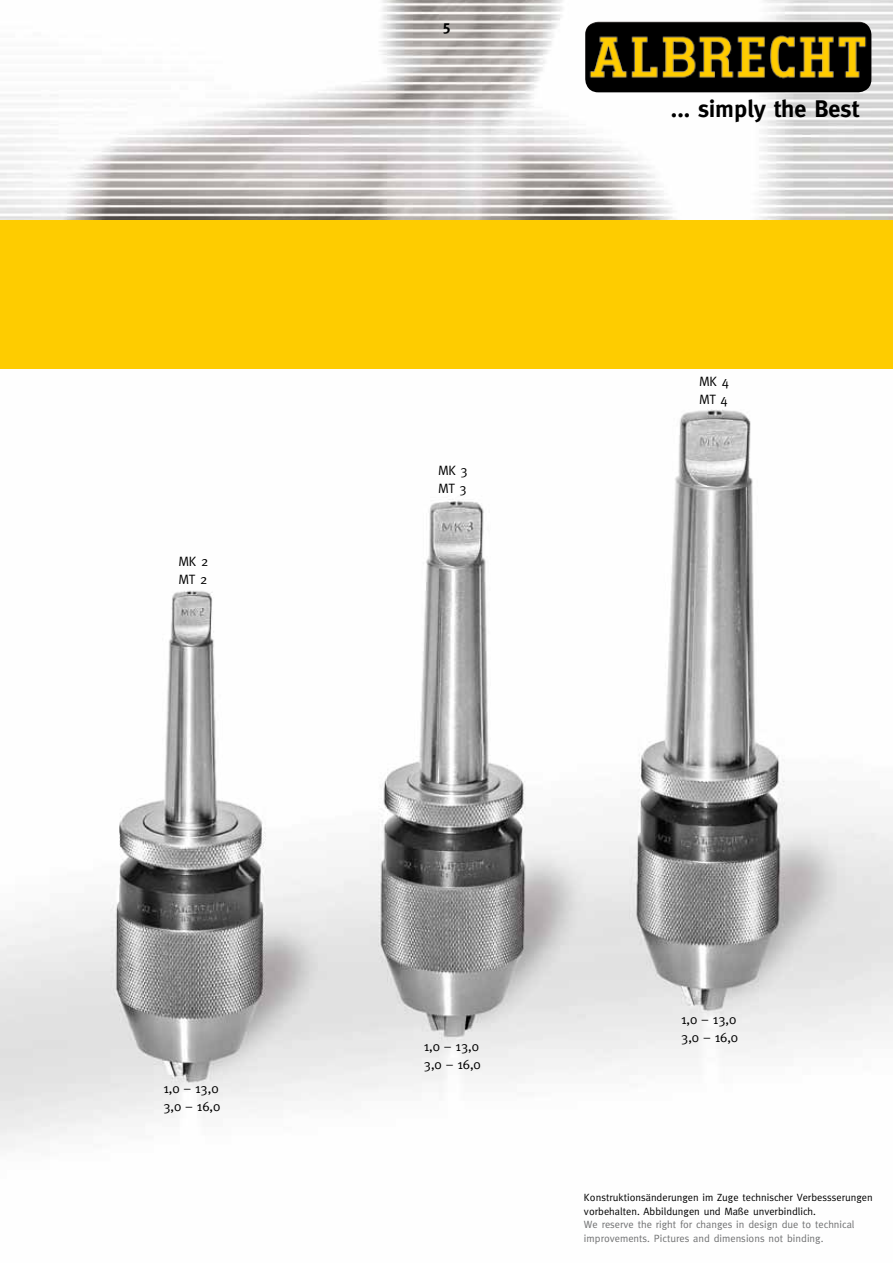
<style>
.page{position:relative;width:893px;height:1263px;background:#fff}
.page>*{position:absolute;margin:0;border:0;box-sizing:border-box;transform-origin:0 0}
.t1{font:700 24px "Meta";color:#000}
.t2{font:700 15px "Meta";color:#000}
.t3{font:13.5px/18px "Meta";color:#000}
.t4{font:10.5px/13.5px "Meta";color:#000}
.t5{font:10.5px/13.5px "Meta";color:#707172}
</style>
<div class="page">
<img style="left:0;top:0;width:893px;height:220px">
<img style="left:585px;top:22px;width:286px;height:70px">
<img style="left:0;top:409px;width:893px;height:739px">
<div style="left:0;top:220px;width:893px;height:149px;background:#fecc00"></div>
<p class="t3" style="left:179px;top:552px;width:31px">MK 2<br>MT 2</p>
<p class="t3" style="left:163px;top:1079px;width:59px">1,0 – 13,0<br>3,0 – 16,0</p>
<h2 class="t2" style="left:442px;top:17px;width:10px">5</h2>
<p class="t3" style="left:438px;top:461px;width:31px">MK 3<br>MT 3</p>
<h1 class="t1" style="left:671px;top:95px;width:190px">... simply the Best</h1>
<p class="t3" style="left:699px;top:372px;width:31px">MK 4<br>MT 4</p>
<p class="t3" style="left:424px;top:1037px;width:59px">1,0 – 13,0<br>3,0 – 16,0</p>
<p class="t3" style="left:681px;top:1010px;width:59px">1,0 – 13,0<br>3,0 – 16,0</p>
<p class="t4" style="left:584px;top:1191px;width:290px">Konstruktionsänderungen im Zuge technischer Verbessserungen vorbehalten. Abbildungen und Maße unverbindlich.</p>
<p class="t5" style="left:584px;top:1218px;width:272px">We reserve the right for changes in design due to technical improvements. Pictures and dimensions not binding.</p>
</div>
